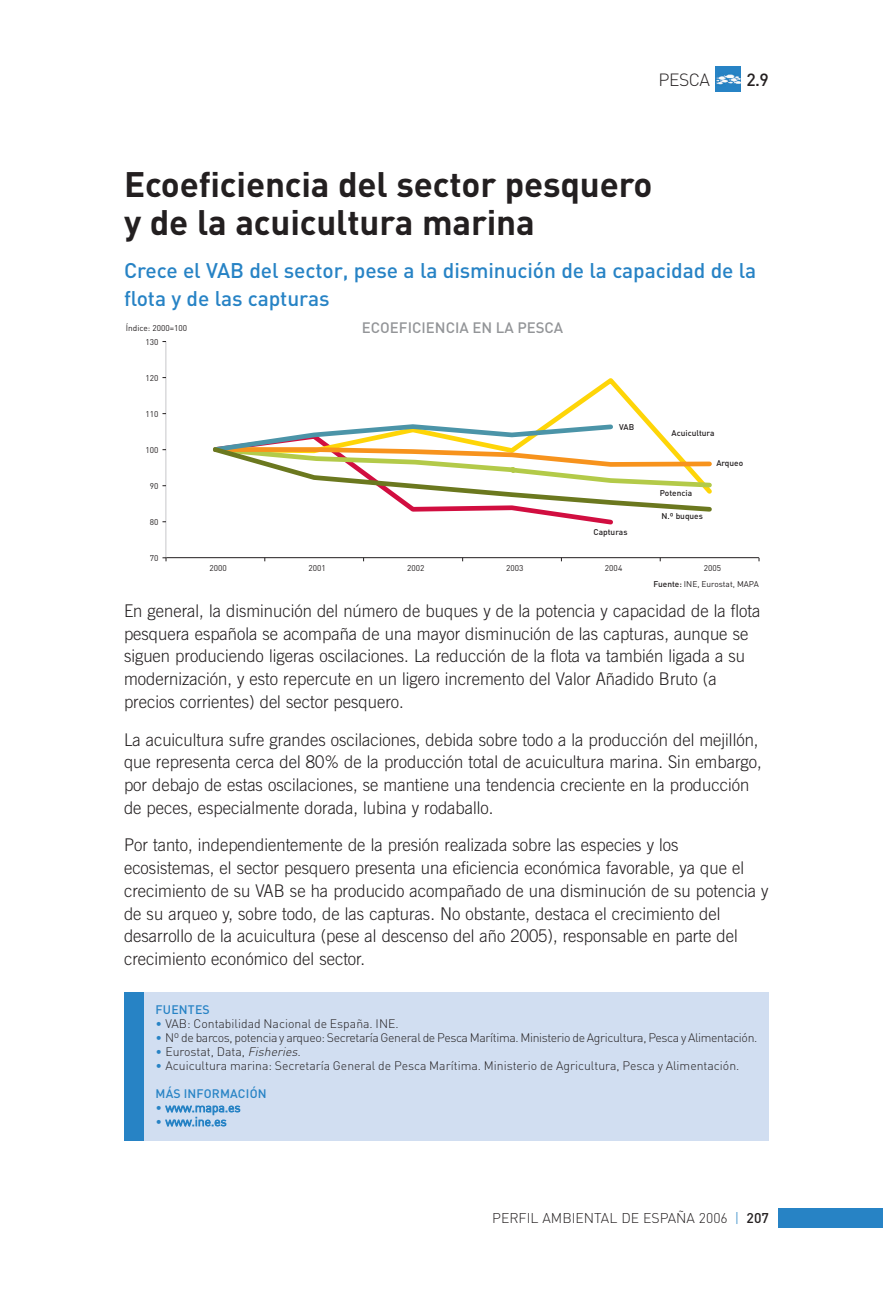
<style>
.page{position:relative;width:893px;height:1290px;background:#fff}
.page>*{position:absolute;margin:0;border:0;box-sizing:border-box;transform-origin:0 0}
.t1{font:700 35px/38.5px "DIN";letter-spacing:-.005em;color:#231f20}
.t2{font:500 21px/28px "DIN";letter-spacing:-.005em;color:#2783c5}
.t3{font:300 17.5px/22.8px "Trade Gothic";color:#231f20;scale:.95 1}
.t4{font:300 17.5px "DIN";letter-spacing:-.025em;color:#231f20}
.t5{font:500 17.5px "DIN";color:#231f20}
.t6{font:500 15.05px "DIN";color:#939598}
.t7{font:300 14px "DIN";color:#231f20}
.t8{font:300 12.25px "DIN";letter-spacing:-.01em;color:#231f20}
.t9{font:300 12.25px "DIN";letter-spacing:-.03em;color:#231f20}
.t10{font:300 12.25px "DIN";letter-spacing:-.005em;color:#2783c5}
.t11{font:500 12.25px "DIN";letter-spacing:.015em;color:#2783c5}
.t12{font:8.4px/15.9px "DIN";color:#231f20}
.t13{font:500 8.4px "DIN";color:#231f20}
.s1{font-weight:500}
.s2{color:#2783c5}
.s3{font-style:italic}
</style>
<div class="page">
<img style="left:716px;top:66px;width:25px;height:25px">
<div style="left:779px;top:1208px;width:104px;height:20px;background:#2783c5"></div>
<svg style="left:548px;top:378px;width:103px;height:44px"></svg>
<hr style="left:166px;top:557px;width:593px;height:1px;background:#231f20">
<hr style="left:165px;top:341px;width:1px;height:217px;background:#c7c8ca">
<svg style="left:162px;top:557px;width:5px;height:4px"></svg>
<svg style="left:213px;top:422px;width:499px;height:103px"></svg>
<div style="left:144px;top:992px;width:625px;height:149px;background:#d1def1"></div>
<div style="left:124px;top:992px;width:20px;height:149px;background:#2783c5"></div>
<p class="t4" style="left:658px;top:73px;width:53px">PESCA</p>
<p class="t5" style="left:746px;top:73px;width:24px">2.9</p>
<h1 class="t1" style="left:124px;top:169px;width:530px">Ecoeficiencia del sector pesquero y de la acuicultura marina</h1>
<p class="t2" style="left:124px;top:259px;width:634px">Crece el VAB del sector, pese a la disminución de la capacidad de la flota y de las capturas</p>
<p class="t12" style="left:126px;top:321px;width:63px">Índice: 2000=100</p>
<p class="t12" style="left:145px;top:335px;width:15px">130</p>
<p class="t12" style="left:145px;top:371px;width:15px">120</p>
<p class="t12" style="left:145px;top:407px;width:15px">110</p>
<p class="t12" style="left:145px;top:443px;width:15px">100</p>
<p class="t12" style="left:150px;top:479px;width:10px">90</p>
<p class="t12" style="left:150px;top:515px;width:10px">80</p>
<p class="t12" style="left:150px;top:551px;width:10px">70</p>
<p class="t6" style="left:362px;top:322px;width:203px">ECOEFICIENCIA EN LA PESCA</p>
<p class="t13" style="left:619px;top:424px;width:17px">VAB</p>
<p class="t13" style="left:594px;top:529px;width:35px">Capturas</p>
<p class="t13" style="left:672px;top:430px;width:45px">Acuicultura</p>
<p class="t13" style="left:660px;top:489px;width:34px">Potencia</p>
<p class="t13" style="left:662px;top:513px;width:43px">N.º buques</p>
<p class="t13" style="left:716px;top:460px;width:28px">Arqueo</p>
<p class="t12" style="left:210px;top:561px;width:19px">2000</p>
<p class="t12" style="left:308px;top:561px;width:19px">2001</p>
<p class="t12" style="left:407px;top:561px;width:19px">2002</p>
<p class="t12" style="left:506px;top:561px;width:19px">2003</p>
<p class="t12" style="left:605px;top:561px;width:19px">2004</p>
<p class="t12" style="left:653px;top:561px;width:107px;text-indent:50px">2005<br><span class="s1">Fuente:</span> INE, Eurostat, MAPA</p>
<p class="t3" style="left:124px;top:601px;width:671px">En general, la disminución del número de buques y de la potencia y capacidad de la flota pesquera española se acompaña de una mayor disminución de las capturas, aunque se siguen produciendo ligeras oscilaciones. La reducción de la flota va también ligada a su modernización, y esto repercute en un ligero incremento del Valor Añadido Bruto (a precios corrientes) del sector pesquero.</p>
<p class="t3" style="left:124px;top:729px;width:673px">La acuicultura sufre grandes oscilaciones, debida sobre todo a la producción del mejillón, que representa cerca del 80% de la producción total de acuicultura marina. Sin embargo, por debajo de estas oscilaciones, se mantiene una tendencia creciente en la producción de peces, especialmente dorada, lubina y rodaballo.</p>
<p class="t3" style="left:124px;top:835px;width:680px">Por tanto, independientemente de la presión realizada sobre las especies y los ecosistemas, el sector pesquero presenta una eficiencia económica favorable, ya que el crecimiento de su VAB se ha producido acompañado de una disminución de su potencia y de su arqueo y, sobre todo, de las capturas. No obstante, destaca el crecimiento del desarrollo de la acuicultura (pese al descenso del año 2005), responsable en parte del crecimiento económico del sector.</p>
<p class="t11" style="left:156px;top:1005px;width:56px">FUENTES</p>
<p class="t8" style="left:156px;top:1019px;width:245px"><span class="s2">•</span> VAB: Contabilidad Nacional de España. INE.</p>
<p class="t9" style="left:156px;top:1033px;width:603px"><span class="s2">•</span> Nº de barcos, potencia y arqueo: Secretaría General de Pesca Marítima. Ministerio de Agricultura, Pesca y Alimentación.</p>
<p class="t8" style="left:156px;top:1047px;width:149px"><span class="s2">•</span> Eurostat, Data, <span class="s3">Fisheries.</span></p>
<p class="t8" style="left:156px;top:1061px;width:585px"><span class="s2">•</span> Acuicultura marina: Secretaría General de Pesca Marítima. Ministerio de Agricultura, Pesca y Alimentación.</p>
<p class="t11" style="left:156px;top:1089px;width:113px">MÁS INFORMACIÓN</p>
<p class="t10" style="left:156px;top:1103px;width:86px">• www.mapa.es</p>
<p class="t10" style="left:156px;top:1117px;width:73px">• www.ine.es</p>
<p class="t7" style="left:492px;top:1213px;width:278px">PERFIL AMBIENTAL DE ESPAÑA 2006 <span class="s2">|</span> <span class="s1">207</span></p>
</div>
